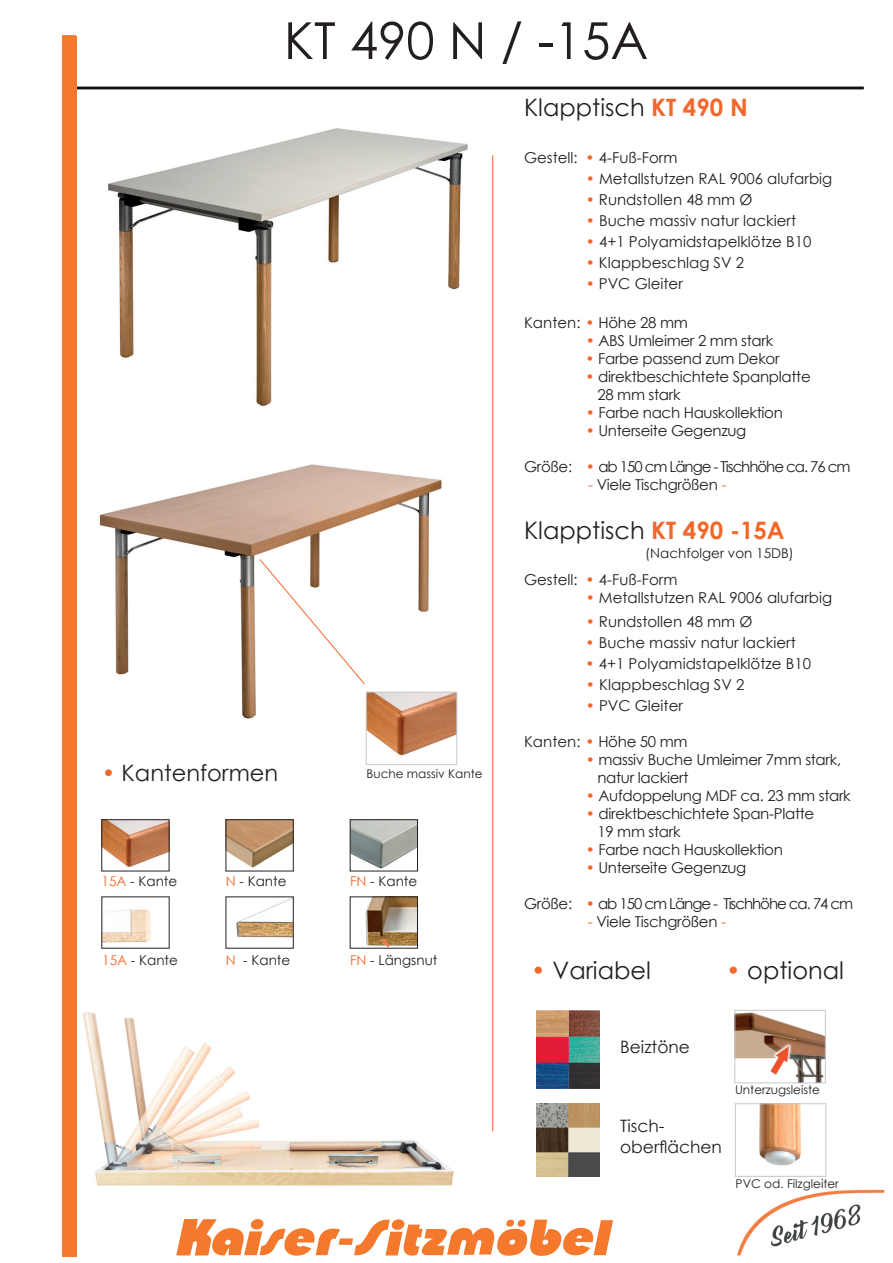
<style>
.page{position:relative;width:893px;height:1263px;background:#fff}
.page>*{position:absolute;margin:0;border:0;box-sizing:border-box;transform-origin:0 0}
.t1{font:51px "Century Gothic";color:#231f20}
.t2{font:24px "Century Gothic";color:#231f20}
.t3{font:22.5px "Century Gothic";color:#231f20}
.t4{font:17.1px/20.5px "Century Gothic";color:#231f20}
.t5{font:15px/18px "Century Gothic";letter-spacing:-.02em;color:#231f20}
.t6{font:15px "Century Gothic";color:#231f20}
.t7{font:15px "Century Gothic";letter-spacing:-.07em;color:#231f20}
.t8{font:13.5px "Century Gothic";color:#231f20}
.t9{font:12px "Century Gothic";color:#231f20}
.s1{font-weight:700;color:#f2672a}
.s2{color:#f2672a}
</style>
<div class="page">
<img style="left:61px;top:35px;width:824px;height:1222px">
<img style="left:737px;top:1012px;width:87px;height:69px">
<div style="left:735px;top:1010px;width:91px;height:73px;border:1px solid #c7c8ca"></div>
<hr style="left:492px;top:155px;width:1px;height:976px;background:#f2672a">
<img style="left:537px;top:1010px;width:63px;height:78px">
<img style="left:98px;top:124px;width:378px;height:286px">
<img style="left:537px;top:1104px;width:63px;height:73px">
<img style="left:89px;top:455px;width:362px;height:266px">
<img style="left:83px;top:981px;width:372px;height:204px">
<img style="left:104px;top:821px;width:63px;height:48px">
<img style="left:228px;top:821px;width:63px;height:48px">
<img style="left:352px;top:821px;width:64px;height:48px">
<div style="left:350px;top:819px;width:68px;height:52px;border:1px solid #231f20"></div>
<img style="left:104px;top:899px;width:63px;height:47px">
<img style="left:228px;top:899px;width:63px;height:42px">
<img style="left:352px;top:899px;width:64px;height:47px">
<img style="left:737px;top:1105px;width:87px;height:69px">
<div style="left:735px;top:1103px;width:91px;height:73px;border:1px solid #c7c8ca"></div>
<img style="left:368px;top:694px;width:87px;height:67px">
<div style="left:366px;top:692px;width:91px;height:73px;border:1px solid #c7c8ca"></div>
<svg style="left:259px;top:558px;width:106px;height:127px"></svg>
<div style="left:62px;top:36px;width:14px;height:1220px;background:#f4792c"></div>
<div style="left:176px;top:1216px;width:441px;height:43px;background:#fff"></div>
<svg style="left:176px;top:1219px;width:437px;height:37px"></svg>
<h1 class="t1" style="left:284px;top:5px;width:366px">KT 490 N / -15A</h1>
<h2 class="t2" style="left:524px;top:90px;width:225px">Klapptisch <span class="s1">KT 490 N</span></h2>
<p class="t6" style="left:524px;top:147px;width:155px">Gestell: <span class="s2">•</span> 4-Fuß-Form</p>
<p class="t6" style="left:586px;top:168px;width:248px"><span class="s2">•</span> Metallstutzen RAL 9006 alufarbig</p>
<p class="t6" style="left:586px;top:189px;width:168px"><span class="s2">•</span> Rundstollen 48 mm Ø</p>
<p class="t6" style="left:586px;top:210px;width:212px"><span class="s2">•</span> Buche massiv natur lackiert</p>
<p class="t6" style="left:586px;top:231px;width:227px"><span class="s2">•</span> 4+1 Polyamidstapelklötze B10</p>
<p class="t6" style="left:586px;top:252px;width:160px"><span class="s2">•</span> Klappbeschlag SV 2</p>
<p class="t6" style="left:586px;top:273px;width:99px"><span class="s2">•</span> PVC Gleiter</p>
<p class="t5" style="left:524px;top:313px;width:165px">Kanten: <span class="s2">•</span> Höhe 28 mm</p>
<p class="t5" style="left:586px;top:331px;width:189px"><span class="s2">•</span> ABS Umleimer 2 mm stark</p>
<p class="t5" style="left:585px;top:349px;width:196px"><span class="s2">•</span> Farbe passend zum Dekor</p>
<p class="t5" style="left:597px;top:367px;width:215px;text-indent:-12px"><span class="s2">•</span> direktbeschichtete Spanplatte<br>28 mm stark</p>
<p class="t5" style="left:586px;top:403px;width:199px"><span class="s2">•</span> Farbe nach Hauskollektion</p>
<p class="t5" style="left:586px;top:421px;width:162px"><span class="s2">•</span> Unterseite Gegenzug</p>
<p class="t7" style="left:524px;top:456px;width:328px">Größe: <span class="s2">•</span> ab 150 cm Länge - Tischhöhe ca. 76 cm</p>
<p class="t5" style="left:588px;top:475px;width:140px"><span class="s2">-</span> Viele Tischgrößen <span class="s2">-</span></p>
<h3 class="t3" style="left:102px;top:757px;width:178px"><span class="s2">•</span> Kantenformen</h3>
<p class="t9" style="left:367px;top:765px;width:118px">Buche massiv Kante</p>
<p class="t8" style="left:102px;top:872px;width:77px"><span class="s2">15A</span> - Kante</p>
<p class="t8" style="left:226px;top:872px;width:62px"><span class="s2">N</span> - Kante</p>
<p class="t8" style="left:350px;top:872px;width:69px"><span class="s2">FN</span> - Kante</p>
<p class="t8" style="left:102px;top:951px;width:77px"><span class="s2">15A</span> - Kante</p>
<p class="t8" style="left:226px;top:951px;width:66px"><span class="s2">N</span> - Kante</p>
<p class="t8" style="left:350px;top:951px;width:89px"><span class="s2">FN</span> - Längsnut</p>
<h2 class="t2" style="left:524px;top:513px;width:262px">Klapptisch <span class="s1">KT 490 -15A</span></h2>
<p class="t6" style="left:524px;top:569px;width:155px">Gestell: <span class="s2">•</span> 4-Fuß-Form</p>
<p class="t6" style="left:586px;top:587px;width:248px"><span class="s2">•</span> Metallstutzen RAL 9006 alufarbig</p>
<p class="t6" style="left:586px;top:611px;width:168px"><span class="s2">•</span> Rundstollen 48 mm Ø</p>
<p class="t6" style="left:585px;top:632px;width:212px"><span class="s2">•</span> Buche massiv natur lackiert</p>
<p class="t6" style="left:585px;top:653px;width:227px"><span class="s2">•</span> 4+1 Polyamidstapelklötze B10</p>
<p class="t6" style="left:586px;top:674px;width:160px"><span class="s2">•</span> Klappbeschlag SV 2</p>
<p class="t6" style="left:586px;top:695px;width:99px"><span class="s2">•</span> PVC Gleiter</p>
<p class="t5" style="left:524px;top:733px;width:165px">Kanten: <span class="s2">•</span> Höhe 50 mm</p>
<p class="t5" style="left:597px;top:751px;width:245px;text-indent:-12px"><span class="s2">•</span> massiv Buche Umleimer 7mm stark, natur lackiert</p>
<p class="t5" style="left:586px;top:787px;width:267px"><span class="s2">•</span> Aufdoppelung MDF ca. 23 mm stark</p>
<p class="t5" style="left:597px;top:805px;width:218px;text-indent:-12px"><span class="s2">•</span> direktbeschichtete Span-Platte<br>19 mm stark</p>
<p class="t5" style="left:586px;top:841px;width:199px"><span class="s2">•</span> Farbe nach Hauskollektion</p>
<p class="t5" style="left:586px;top:859px;width:162px"><span class="s2">•</span> Unterseite Gegenzug</p>
<p class="t7" style="left:524px;top:893px;width:331px">Größe: <span class="s2">•</span> ab 150 cm Länge - Tischhöhe ca. 74 cm</p>
<p class="t5" style="left:588px;top:913px;width:140px"><span class="s2">-</span> Viele Tischgrößen <span class="s2">-</span></p>
<p class="t8" style="left:645px;top:543px;width:150px">(Nachfolger von 15DB)</p>
<h2 class="t2" style="left:531px;top:953px;width:121px"><span class="s2">•</span> Variabel</h2>
<h2 class="t2" style="left:726px;top:953px;width:119px"><span class="s2">•</span> optional</h2>
<p class="t4" style="left:620px;top:1036px;width:71px">Beiztöne</p>
<p class="t4" style="left:620px;top:1115px;width:103px">Tisch&shy;oberflächen</p>
<p class="t9" style="left:735px;top:1081px;width:86px">Unterzugsleiste</p>
<p class="t9" style="left:736px;top:1175px;width:105px">PVC od. Filzgleiter</p>
</div>
